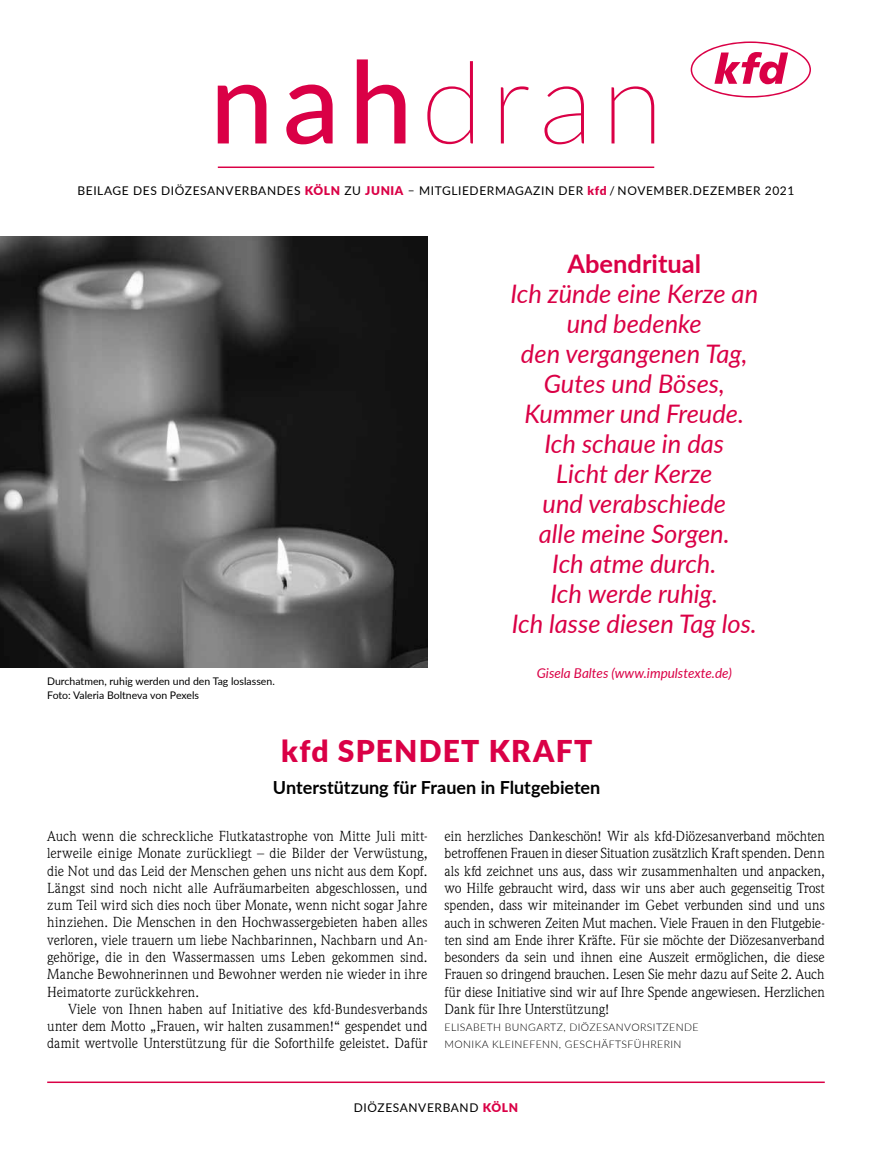
<style>
.page{position:relative;width:872px;height:1149px;background:#fff}
.page>*{position:absolute;margin:0;border:0;box-sizing:border-box;transform-origin:0 0}
.t1{font:900 30px "Lato";letter-spacing:.04em;color:#da0046}
.t2{font:italic 25.5px/30px "Lato";color:#da0046;text-align:center}
.t3{font:700 25.5px "Lato";color:#da0046}
.t4{font:700 18px "Lato";color:#000}
.t5{font:14.25px/17.2px "Weidemann Std";letter-spacing:.005em;color:#000;text-align:justify}
.t6{font:italic 13.5px "Lato";color:#da0046}
.t7{font:12px "Lato";letter-spacing:.05em;color:#000}
.t8{font:300 10.5px/17.2px "Lato";letter-spacing:.04em;color:#000}
.t9{font:10.5px/13.5px "Lato";color:#000}
.s1{font-weight:900;color:#da0046}
</style>
<div class="page">
<svg style="left:690px;top:41px;width:121px;height:56px"></svg>
<hr style="left:218px;top:166px;width:436px;height:2px;background:#da0046">
<svg style="left:218px;top:59px;width:436px;height:85px"></svg>
<hr style="left:47px;top:1081px;width:777px;height:1px;background:#da0046">
<img style="left:0;top:237px;width:427px;height:430px">
<p class="t7" style="left:77px;top:182px;width:718px">BEILAGE DES DIÖZESANVERBANDES <span class="s1">KÖLN</span> ZU <span class="s1">JUNIA</span> – MITGLIEDERMAGAZIN DER <span class="s1">kfd</span> / NOVEMBER.DEZEMBER 2021</p>
<p class="t9" style="left:47px;top:674px;width:229px">Durchatmen, ruhig werden und den Tag loslassen.<br>Foto: Valeria Boltneva von Pexels</p>
<h2 class="t3" style="left:567px;top:244px;width:135px">Abendritual</h2>
<h2 class="t2" style="left:510px;top:277px;width:249px">Ich zünde eine Kerze an und bedenke<br>den vergangenen Tag,<br>Gutes und Böses,<br>Kummer und Freude.<br>Ich schaue in das<br>Licht der Kerze<br>und verabschiede<br>alle meine Sorgen.<br>Ich atme durch.<br>Ich werde ruhig.<br>Ich lasse diesen Tag los.</h2>
<p class="t6" style="left:537px;top:663px;width:197px">Gisela Baltes (www.impulstexte.de)</p>
<h1 class="t1" style="left:281px;top:728px;width:313px">kfd SPENDET KRAFT</h1>
<p class="t4" style="left:273px;top:773px;width:329px">Unterstützung für Frauen in Flutgebieten</p>
<p class="t5" style="left:47px;top:826px;width:382px">Auch wenn die schreckliche Flutkatastrophe von Mitte Juli mitt&shy;lerweile einige Monate zurückliegt – die Bilder der Verwüstung, die Not und das Leid der Menschen gehen uns nicht aus dem Kopf.<br>Längst sind noch nicht alle Aufräumarbeiten abgeschlossen, und zum Teil wird sich dies noch über Monate, wenn nicht sogar Jahre hinziehen. Die Menschen in den Hochwassergebieten haben alles verloren, viele trauern um liebe Nachbarinnen, Nachbarn und An&shy;gehörige, die in den Wassermassen ums Leben gekommen sind.<br>Manche Bewohnerinnen und Bewohner werden nie wieder in ihre Heimatorte zurückkehren.</p>
<p class="t5" style="left:47px;top:999px;width:382px;text-indent:21px">Viele von Ihnen haben auf Initiative des kfd-Bundesverbands unter dem Motto „Frauen, wir halten zusammen!“ gespendet und damit wertvolle Unterstützung für die Soforthilfe geleistet. Dafür</p>
<p class="t5" style="left:444px;top:827px;width:382px">ein herzliches Dankeschön! Wir als kfd-Diözesanverband möchten betroffenen Frauen in dieser Situation zusätzlich Kraft spenden. Denn als kfd zeichnet uns aus, dass wir zusammenhalten und anpacken, wo Hilfe gebraucht wird, dass wir uns aber auch gegenseitig Trost spenden, dass wir miteinander im Gebet verbunden sind und uns auch in schweren Zeiten Mut machen. Viele Frauen in den Flutgebie&shy;ten sind am Ende ihrer Kräfte. Für sie möchte der Diözesanverband besonders da sein und ihnen eine Auszeit ermöglichen, die diese Frauen so dringend brauchen. Lesen Sie mehr dazu auf Seite 2. Auch für diese Initiative sind wir auf Ihre Spende angewiesen. Herzlichen Dank für Ihre Unterstützung!</p>
<p class="t8" style="left:444px;top:1017px;width:256px">ELISABETH BUNGARTZ, DIÖZESANVORSITZENDE<br>MONIKA KLEINEFENN, GESCHÄFTSFÜHRERIN</p>
<p class="t7" style="left:354px;top:1098px;width:166px">DIÖZESANVERBAND <span class="s1">KÖLN</span></p>
</div>
